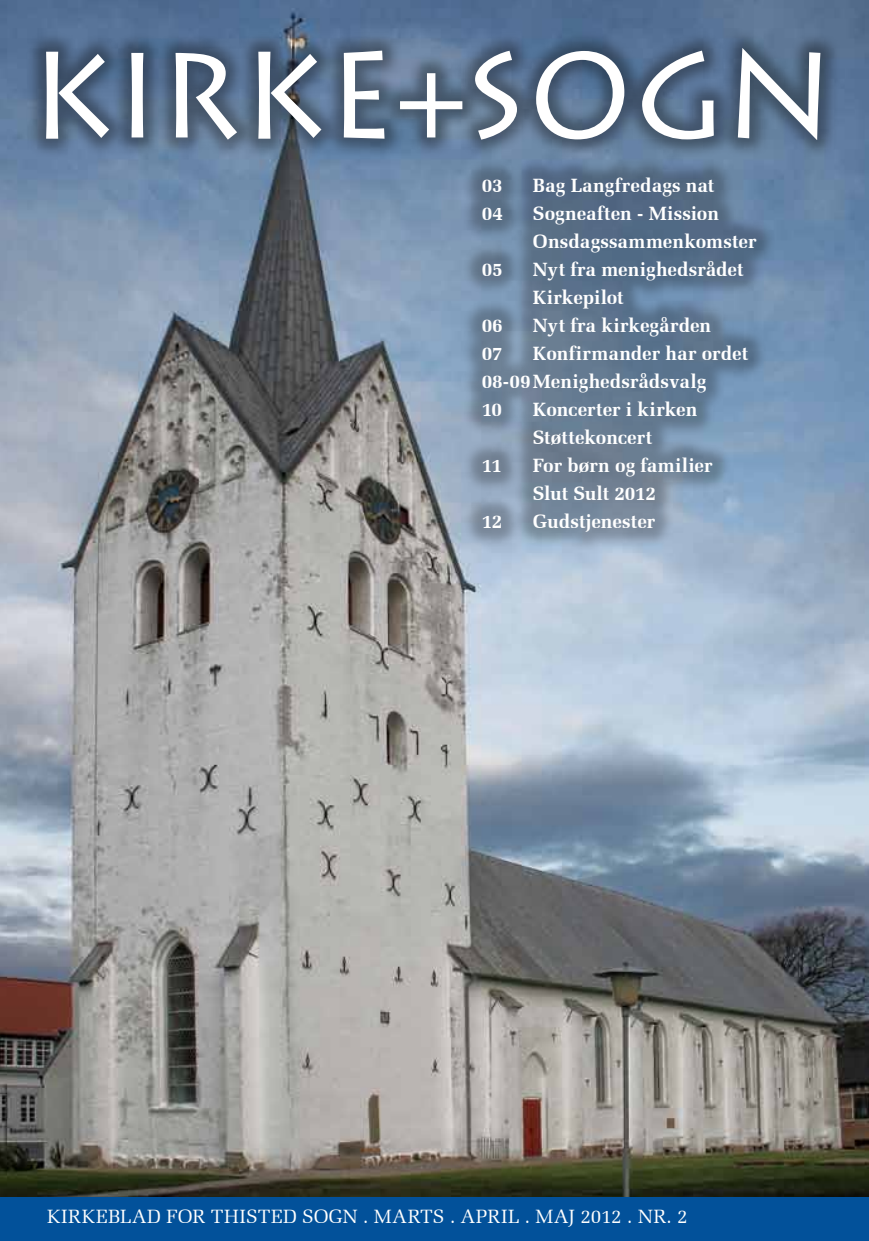
<style>
.page{position:relative;width:869px;height:1241px;background:#fff}
.page>*{position:absolute;margin:0;border:0;box-sizing:border-box;transform-origin:0 0}
.t1{font:120.75px "Lithos Pro";letter-spacing:-.005em;color:#fff}
.t2{font:700 19.25px/28px "Zapf Elliptical 711 BT";color:#fff}
.t3{font:19.25px "Zapf Elliptical 711 BT";letter-spacing:.025em;color:#fff}
</style>
<div class="page">
<img style="left:0;top:0;width:868px;height:1196px">
<div style="left:0;top:1196px;width:868px;height:44px;background:#02519a"></div>
<div style="left:23px;top:26px;width:815px;height:131px;background:#000;opacity:.35"></div>
<div style="left:460px;top:155px;width:314px;height:394px;background:#000;opacity:.25"></div>
<h1 class="t1" style="left:29px;top:26px;width:806px">KIRKE+SOGN</h1>
<p class="t2" style="left:481px;top:171px;width:22px">03</p>
<p class="t2" style="left:532px;top:171px;width:183px">Bag Langfredags nat</p>
<p class="t2" style="left:481px;top:199px;width:23px">04</p>
<p class="t2" style="left:532px;top:199px;width:225px">Sogneaften - Mission<br>Onsdagssammenkomster</p>
<p class="t2" style="left:481px;top:255px;width:22px">05</p>
<p class="t2" style="left:532px;top:255px;width:212px">Nyt fra menighedsrådet<br>Kirkepilot</p>
<p class="t2" style="left:481px;top:311px;width:23px">06</p>
<p class="t2" style="left:532px;top:311px;width:180px">Nyt fra kirkegården</p>
<p class="t2" style="left:481px;top:339px;width:22px">07</p>
<p class="t2" style="left:481px;top:339px;width:268px;text-indent:51px">Konfirmander har ordet<br>08-09 Menighedsrådsvalg<br>10</p>
<p class="t2" style="left:532px;top:395px;width:166px">Koncerter i kirken<br>Støttekoncert</p>
<p class="t2" style="left:481px;top:451px;width:22px">11</p>
<p class="t2" style="left:532px;top:451px;width:181px">For børn og familier<br>Slut Sult 2012</p>
<p class="t2" style="left:481px;top:507px;width:22px">12</p>
<p class="t2" style="left:532px;top:507px;width:124px">Gudstjenester</p>
<p class="t3" style="left:47px;top:1204px;width:642px">KIRKEBLAD FOR THISTED SOGN . MARTS . APRIL . MAJ 2012 . NR. 2</p>
</div>
